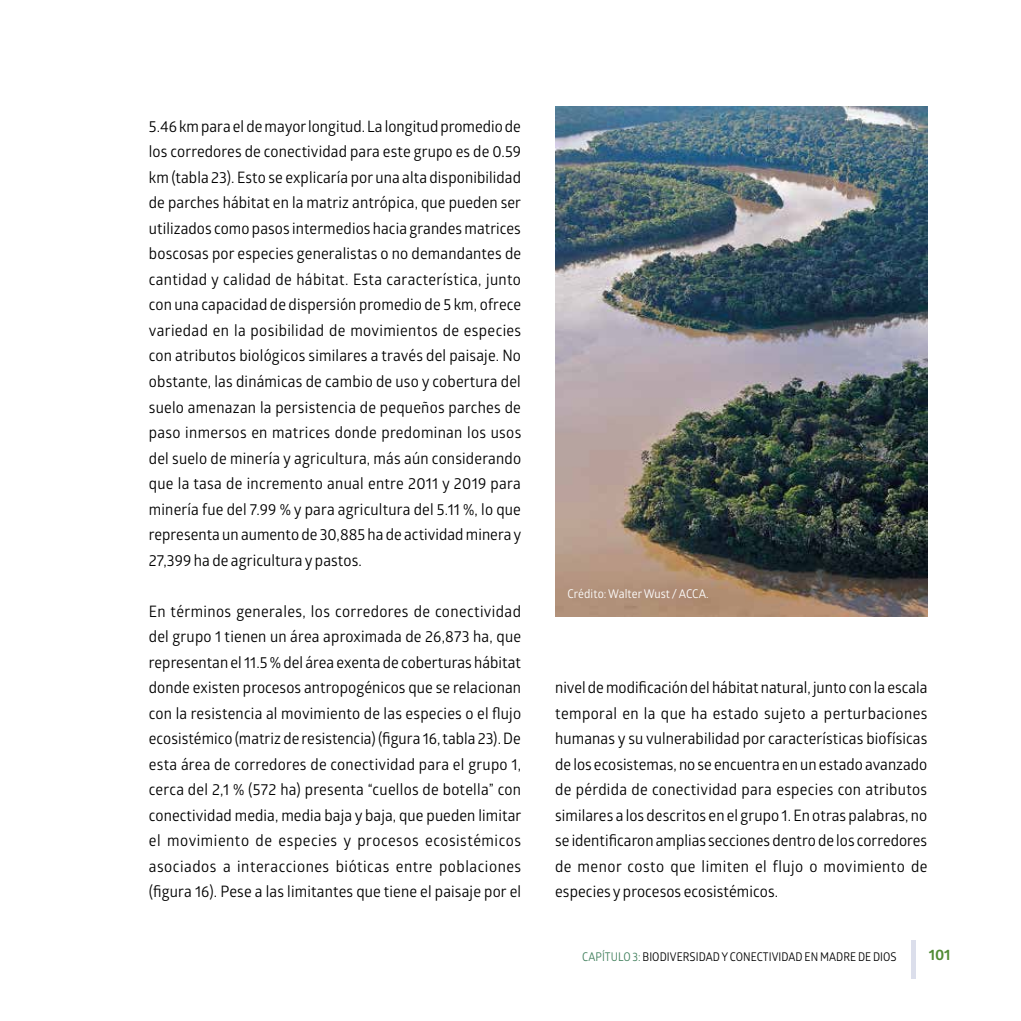
<style>
.page{position:relative;width:1021px;height:1021px;background:#fff}
.page>*{position:absolute;margin:0;border:0;box-sizing:border-box;transform-origin:0 0}
.t1{font:15.75px/25.5px "Glober";letter-spacing:.005em;color:#000;text-align:justify;scale:.95 1}
.t2{font:700 15px "Glober";color:#508b35}
.t3{font:12px "Glober";letter-spacing:.005em;color:#000;scale:.9 1}
.t4{font:12px "Glober";letter-spacing:.005em;color:#fff;scale:.95 1}
.s1{color:#3e7e5a}
</style>
<div class="page">
<hr style="left:911px;top:940px;width:4px;height:38px;background:#dbdeeb">
<img style="left:555px;top:106px;width:372px;height:510px">
<p class="t1" style="left:149px;top:113px;width:393px">5.46 km para el de mayor longitud. La longitud promedio de los corredores de conectividad para este grupo es de 0.59 km (tabla 23). Esto se explicaría por una alta disponibilidad de parches hábitat en la matriz antrópica, que pueden ser utilizados como pasos intermedios hacia grandes matrices boscosas por especies generalistas o no demandantes de cantidad y calidad de hábitat. Esta característica, junto con una capacidad de dispersión promedio de 5 km, ofrece variedad en la posibilidad de movimientos de especies con atributos biológicos similares a través del paisaje. No obstante, las dinámicas de cambio de uso y cobertura del suelo amenazan la persistencia de pequeños parches de paso inmersos en matrices donde predominan los usos del suelo de minería y agricultura, más aún considerando que la tasa de incremento anual entre 2011 y 2019 para minería fue del 7.99 % y para agricultura del 5.11 %, lo que representa un aumento de 30,885 ha de actividad minera y 27,399 ha de agricultura y pastos.</p>
<p class="t1" style="left:149px;top:597px;width:393px">En términos generales, los corredores de conectividad del grupo 1 tienen un área aproximada de 26,873 ha, que representan el 11.5 % del área exenta de coberturas hábitat donde existen procesos antropogénicos que se relacionan con la resistencia al movimiento de las especies o el flujo ecosistémico (matriz de resistencia) (figura 16, tabla 23). De esta área de corredores de conectividad para el grupo 1, cerca del 2,1 % (572 ha) presenta “cuellos de botella” con conectividad media, media baja y baja, que pueden limitar el movimiento de especies y procesos ecosistémicos asociados a interacciones bióticas entre poblaciones (figura 16). Pese a las limitantes que tiene el paisaje por el</p>
<p class="t4" style="left:567px;top:585px;width:150px">Crédito: Walter Wust / ACCA.</p>
<p class="t1" style="left:555px;top:674px;width:393px">nivel de modificación del hábitat natural, junto con la escala temporal en la que ha estado sujeto a perturbaciones humanas y su vulnerabilidad por características biofísicas de los ecosistemas, no se encuentra en un estado avanzado de pérdida de conectividad para especies con atributos similares a los descritos en el grupo 1. En otras palabras, no se identificaron amplias secciones dentro de los corredores de menor costo que limiten el flujo o movimiento de especies y procesos ecosistémicos.</p>
<p class="t3" style="left:582px;top:948px;width:351px"><span class="s1">CAPÍTULO 3:</span> BIODIVERSIDAD Y CONECTIVIDAD EN MADRE DE DIOS</p>
<p class="t2" style="left:928px;top:944px;width:23px">101</p>
</div>
